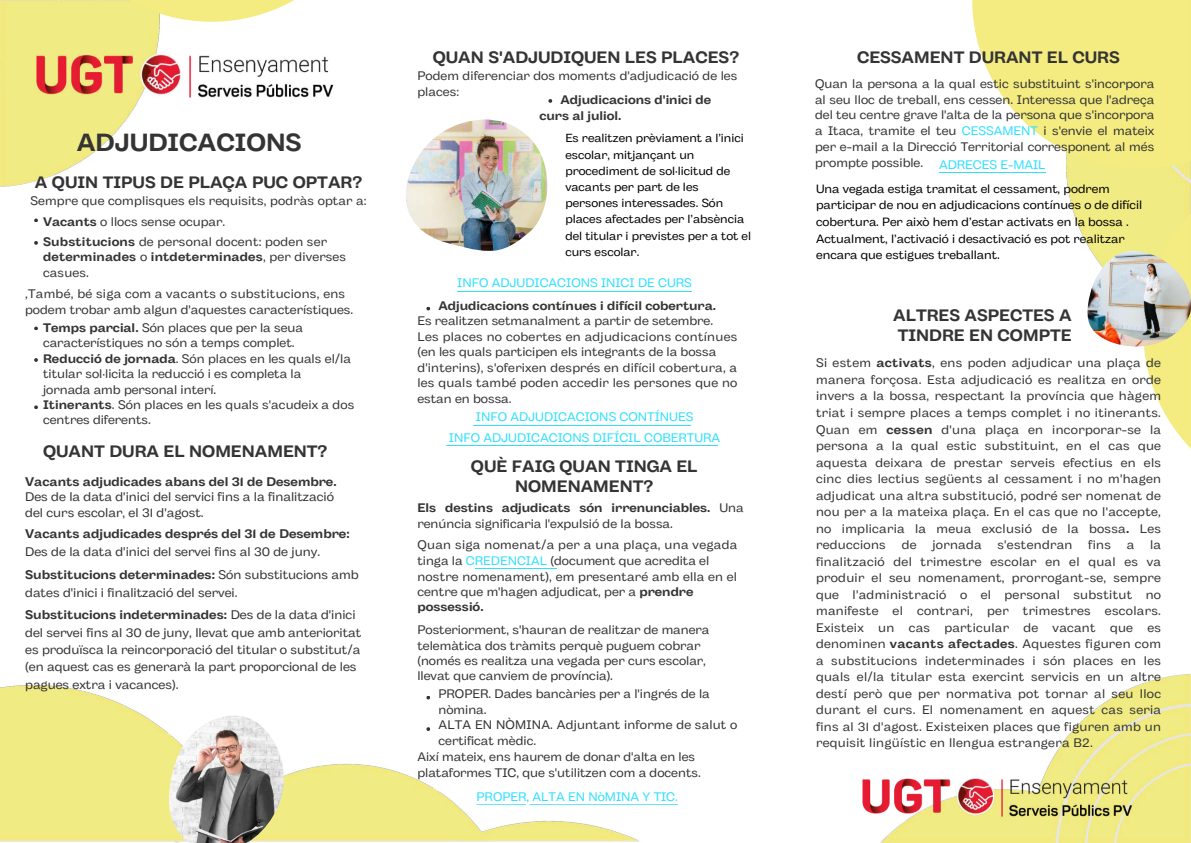
<style>
.page{position:relative;width:1191px;height:843px;background:#fff}
.page>*{position:absolute;margin:0;border:0;box-sizing:border-box;transform-origin:0 0}
.t1{font:700 24.8px "Body Grotesque Fit";color:#343434}
.t2{font:700 16.5px/20.2px "Body Grotesque Fit";color:#343434;text-align:center}
.t3{font:12.5px/17.3px "Body Grotesque Fit";color:#343434}
.t4{font:700 12.5px "Body Grotesque Fit";color:#343434}
.t5{font:12.4px/16.5px "Body Grotesque Fit";color:#343434}
.t6{font:12.4px/20.2px "Body Grotesque Fit";color:#31e0ff;text-align:center}
.t7{font:700 12.4px/15.8px "Body Grotesque Fit";color:#343434}
.t8{font:12.4px "Body Grotesque Fit";letter-spacing:.025em;color:#343434}
.t9{font:12px/16.5px "Body Grotesque Fit";color:#000}
.t10{font:11.7px/16.2px "Body Grotesque Fit";color:#000}
.s1{font-weight:700}
.s2{font-weight:400}
.s3{color:#31e0ff}
</style>
<div class="page">
<img style="left:0;top:0;width:160px;height:187px">
<img style="left:1045px;top:168px;width:145px;height:83px">
<svg style="left:129px;top:0;width:165px;height:22px"></svg>
<img style="left:0;top:685px;width:678px;height:157px">
<svg style="left:972px;top:0;width:218px;height:168px"></svg>
<img style="left:881px;top:674px;width:309px;height:168px">
<img style="left:169px;top:715px;width:115px;height:127px">
<svg style="left:1143px;top:213px;width:47px;height:235px"></svg>
<img style="left:1087px;top:251px;width:103px;height:95px">
<img style="left:406px;top:119px;width:141px;height:132px">
<svg style="left:34px;top:218px;width:4px;height:4px"></svg>
<svg style="left:34px;top:241px;width:4px;height:4px"></svg>
<svg style="left:34px;top:326px;width:4px;height:4px"></svg>
<svg style="left:34px;top:358px;width:4px;height:4px"></svg>
<svg style="left:34px;top:405px;width:4px;height:4px"></svg>
<svg style="left:426px;top:307px;width:4px;height:3px"></svg>
<svg style="left:426px;top:695px;width:4px;height:4px"></svg>
<svg style="left:426px;top:727px;width:4px;height:3px"></svg>
<hr style="left:446px;top:445px;width:271px;height:1px;background:#31e0ff">
<hr style="left:457px;top:291px;width:235px;height:1px;background:#31e0ff">
<hr style="left:473px;top:424px;width:217px;height:1px;background:#31e0ff">
<hr style="left:475px;top:567px;width:81px;height:1px;background:#31e0ff">
<svg style="left:476px;top:803px;width:202px;height:1px"></svg>
<hr style="left:938px;top:172px;width:107px;height:1px;background:#31e0ff">
<img style="left:26px;top:43px;width:308px;height:64px">
<img style="left:862px;top:766px;width:276px;height:59px">
<svg style="left:548px;top:99px;width:4px;height:4px"></svg>
<h1 class="t1" style="left:77px;top:128px;width:226px">ADJUDICACIONS</h1>
<h2 class="t2" style="left:35px;top:173px;width:329px">A QUIN TIPUS DE PLAÇA PUC OPTAR?</h2>
<p class="t5" style="left:30px;top:193px;width:338px">Sempre que complisques els requisits, podràs optar a:</p>
<p class="t5" style="left:43px;top:213px;width:285px;line-height:19.5px"><span class="s1">Vacants</span> o llocs sense ocupar.<br><span class="s1">Substitucions</span> de personal docent: poden ser</p>
<p class="t7" style="left:43px;top:250px;width:304px">determinades <span class="s2">o</span> intdeterminades<span class="s2">, per diverses casues.</span></p>
<p class="t5" style="left:25px;top:286px;width:329px;line-height:15.8px">,També, bé siga com a vacants o substitucions, ens podem trobar amb algun d'aquestes característiques.</p>
<p class="t5" style="left:43px;top:321px;width:313px;line-height:15.4px"><span class="s1">Temps parcial.</span> Són places que per la seua característiques no són a temps complet.<br><span class="s1">Reducció de jornada</span>. Són places en les quals el/la titular sol·licita la reducció i es completa la<br>jornada amb personal interí.<br><span class="s1">Itinerants</span>. Són places en les quals s'acudeix a dos centres diferents.</p>
<h2 class="t2" style="left:43px;top:442px;width:286px">QUANT DURA EL NOMENAMENT?</h2>
<p class="t4" style="left:25px;top:474px;width:313px">Vacants adjudicades abans del 31 de Desembre.</p>
<p class="t3" style="left:25px;top:490px;width:310px;line-height:15.8px">Des de la data d'inici del servici fins a la finalització del curs escolar, el 31 d'agost.</p>
<p class="t4" style="left:25px;top:526px;width:326px">Vacants adjudicades després del 31 de Desembre:</p>
<p class="t3" style="left:25px;top:540px;width:335px;line-height:23.3px">Des de la data d'inici del servei fins al 30 de juny.<br><span class="s1">Substitucions determinades:</span> Són substitucions amb</p>
<p class="t3" style="left:25px;top:581px;width:332px;line-height:22.7px">dates d'inici i finalització del servei.<br><span class="s1">Substitucions indeterminades:</span> Des de la data d'inici</p>
<p class="t3" style="left:25px;top:624px;width:337px">del servei fins al 30 de juny, llevat que amb anterioritat es produïsca la reincorporació del titular o substitut/a (en aquest cas es generarà la part proporcional de les pagues extra i vacances).</p>
<h2 class="t2" style="left:432px;top:49px;width:308px">QUAN S'ADJUDIQUEN LES PLACES?</h2>
<p class="t5" style="left:417px;top:68px;width:321px;line-height:15.8px">Podem diferenciar dos moments d'adjudicació de les places:</p>
<p class="t7" style="left:539px;top:93px;width:173px;text-indent:21px">Adjudicacions d'inici de curs al juliol.</p>
<p class="t10" style="left:565px;top:131px;width:187px">Es realitzen prèviament a l’inici escolar, mitjançant un procediment de sol·licitud de vacants per part de les persones interessades. Són places afectades per l’absència del titular i previstes per a tot el curs escolar.</p>
<p class="t6" style="left:457px;top:273px;width:236px">INFO ADJUDICACIONS INICI DE CURS</p>
<p class="t7" style="left:438px;top:299px;width:279px">Adjudicacions contínues i difícil cobertura.</p>
<p class="t5" style="left:417px;top:314px;width:321px;line-height:15.4px">Es realitzen setmanalment a partir de setembre.<br>Les places no cobertes en adjudicacions contínues (en les quals participen els integrants de la bossa d'interins), s'oferixen després en difícil cobertura, a les quals també poden accedir les persones que no estan en bossa.</p>
<p class="t6" style="left:449px;top:407px;width:273px">INFO ADJUDICACIONS CONTÍNUES<br>INFO ADJUDICACIONS DIFÍCIL COBERTURA</p>
<h2 class="t2" style="left:471px;top:457px;width:228px">QUÈ FAIG QUAN TINGA EL<br>NOMENAMENT?</h2>
<p class="t5" style="left:417px;top:501px;width:327px;line-height:15.8px"><span class="s1">Els destins adjudicats són irrenunciables.</span> Una renúncia significaria l'expulsió de la bossa.</p>
<p class="t5" style="left:417px;top:538px;width:321px;line-height:15.6px">Quan siga nomenat/a per a una plaça, una vegada tinga la <span class="s3">CREDENCIAL</span> (document que acredita el nostre nomenament), em presentaré amb ella en el centre que m'hagen adjudicat, per a <span class="s1">prendre possessió.</span></p>
<p class="t5" style="left:417px;top:622px;width:293px;line-height:15.5px">Posteriorment, s'hauran de realitzar de manera telemàtica dos tràmits perquè puguem cobrar (només es realitza una vegada per curs escolar, llevat que canviem de província).</p>
<p class="t5" style="left:438px;top:686px;width:273px">PROPER. Dades bancàries per a l'ingrés de la</p>
<p class="t5" style="left:438px;top:702px;width:50px">nòmina.</p>
<p class="t5" style="left:438px;top:717px;width:300px">ALTA EN NÒMINA. Adjuntant informe de salut o</p>
<p class="t5" style="left:438px;top:733px;width:99px">certificat mèdic.</p>
<p class="t5" style="left:417px;top:749px;width:279px">Així mateix, ens haurem de donar d'alta en les</p>
<p class="t5" style="left:417px;top:765px;width:285px">plataformes TIC, que s'utilitzen com a docents.</p>
<p class="t6" style="left:476px;top:787px;width:203px">PROPER, ALTA EN NòMINA Y TIC.</p>
<h2 class="t2" style="left:856px;top:48px;width:264px">CESSAMENT DURANT EL CURS</h2>
<p class="t5" style="left:815px;top:76px;width:341px;line-height:15.8px;text-align:justify">Quan la persona a la qual estic substituint s'incorpora al seu lloc de treball, ens cessen. Interessa que l'adreça del teu centre grave l'alta de la persona que s'incorpora a Itaca, tramite el teu <span class="s3">CESSAMENT</span> i s'envie el mateix per e-mail a la Direcció Territorial corresponent al més prompte possible.</p>
<p class="t6" style="left:938px;top:156px;width:108px">ADRECES E-MAIL</p>
<p class="t9" style="left:816px;top:181px;width:327px">Una vegada estiga tramitat el cessament, podrem participar de nou en adjudicacions contínues o de difícil cobertura. Per això hem d’estar activats en la bossa .<br>Actualment, l’activació i desactivació es pot realitzar encara que estigues treballant.</p>
<h2 class="t2" style="left:893px;top:306px;width:180px;text-align:left">ALTRES ASPECTES A<br>TINDRE EN COMPTE</h2>
<p class="t5" style="left:816px;top:356px;width:346px;text-align:justify">Si estem <span class="s1">activats</span>, ens poden adjudicar una plaça de manera forçosa. Esta adjudicació es realitza en orde invers a la bossa, respectant la província que hàgem triat i sempre places a temps complet i no itinerants.<br>Quan em <span class="s1">cessen</span> d'una plaça en incorporar-se la persona a la qual estic substituint, en el cas que aquesta deixara de prestar serveis efectius en els cinc dies lectius següents al cessament i no m'hagen adjudicat una altra substitució, podré ser nomenat de nou per a la mateixa plaça. En el cas que no l'accepte, no implicaria la meua exclusió de la bossa<span class="s1">.</span> Les reduccions</p>
<p class="t5" style="left:901px;top:537px;width:16px">de</p>
<p class="t8" style="left:932px;top:537px;width:51px">jornada</p>
<p class="t8" style="left:997px;top:537px;width:77px">s'estendran</p>
<p class="t5" style="left:1088px;top:537px;width:24px">fins</p>
<p class="t5" style="left:1126px;top:537px;width:9px">a</p>
<p class="t5" style="left:816px;top:537px;width:346px;text-align:justify;text-indent:334px">la finalització del trimestre escolar en el qual es va produir el seu nomenament, prorrogant-se, sempre que l'administració o el personal substitut no manifeste el contrari, per trimestres escolars.<br>Existeix un cas particular de vacant que es denominen <span class="s1">vacants afectades</span>. Aquestes figuren com a substitucions indeterminades i són places en les quals el/la titular esta exercint servicis en un altre destí però que per normativa pot tornar al seu lloc durant el curs. El nomenament en aquest cas seria fins al 31 d'agost. Existeixen places que figuren amb un requisit lingüístic en llengua estrangera B2.</p>
</div>
